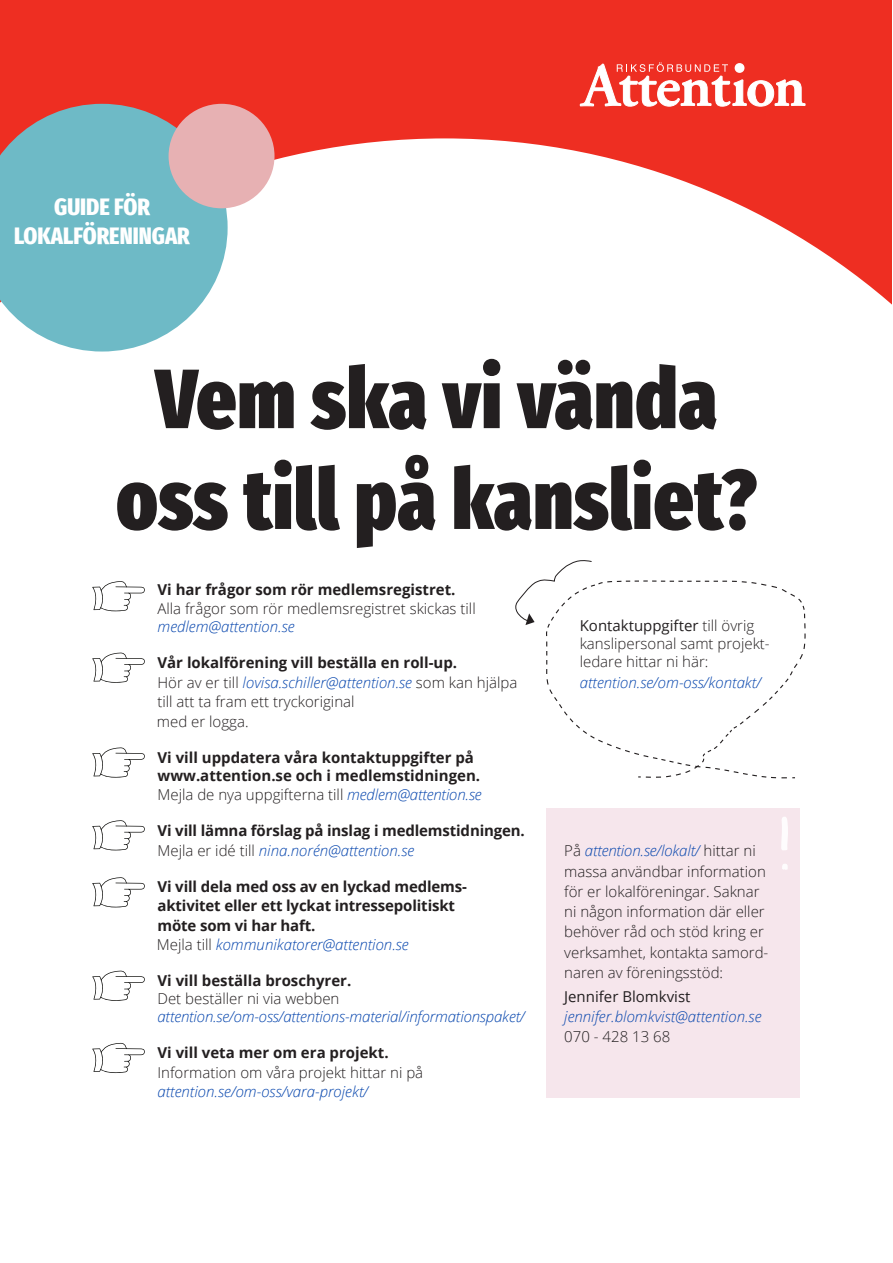
<style>
.page{position:relative;width:893px;height:1263px;background:#fff}
.page>*{position:absolute;margin:0;border:0;box-sizing:border-box;transform-origin:0 0}
.t1{font:900 extra-condensed 84px "Fira Sans";letter-spacing:.01em;color:#231f20}
.t2{font:800 extra-condensed 24px "Fira Sans";color:#fff}
.t3{font:300 15px/20.2px "Open Sans";color:#231f20}
.t4{font:700 15px/19.5px "Open Sans";color:#231f20}
.t5{font:italic 300 15px/18px "Open Sans";color:#0645ad}
.t6{font:15px "Open Sans";color:#231f20}
.s1{font-style:italic;color:#0645ad}
.s2{font-style:normal;color:#231f20}
.s3{font-weight:400}
</style>
<div class="page">
<div style="left:0;top:0;width:891px;height:1263px;background:#ee2e22"></div>
<div style="left:0;top:138px;width:892px;height:1125px;background:#fff"></div>
<svg style="left:0;top:104px;width:228px;height:247px;background:#81b9c3"></svg>
<div style="left:169px;top:104px;width:106px;height:104px;background:#e7b1b3;border-radius:50%"></div>
<svg style="left:580px;top:62px;width:226px;height:45px"></svg>
<svg style="left:92px;top:581px;width:53px;height:31px;background:#eaeaea"></svg>
<svg style="left:92px;top:652px;width:53px;height:32px;background:#eaeaea"></svg>
<svg style="left:92px;top:747px;width:53px;height:32px;background:#eaeaea"></svg>
<svg style="left:92px;top:820px;width:53px;height:31px;background:#eaeaea"></svg>
<svg style="left:92px;top:877px;width:53px;height:31px;background:#eaeaea"></svg>
<svg style="left:92px;top:970px;width:53px;height:32px;background:#eaeaea"></svg>
<svg style="left:92px;top:1043px;width:53px;height:31px;background:#eaeaea"></svg>
<div style="left:545px;top:580px;width:261px;height:199px;background:#fff"></div>
<div style="left:546px;top:809px;width:253px;height:289px;background:#f6e6ec"></div>
<svg style="left:781px;top:817px;width:7px;height:53px"></svg>
<div style="left:514px;top:558px;width:78px;height:71px;background:#fff"></div>
<p class="t2" style="left:54px;top:186px;width:97px">GUIDE FÖR</p>
<p class="t2" style="left:14px;top:215px;width:177px">LOKALFÖRENINGAR</p>
<p class="t1" style="left:156px;top:325px;width:563px">Vem ska vi vända</p>
<p class="t1" style="left:116px;top:426px;width:642px">oss till på kansliet?</p>
<p class="t4" style="left:157px;top:579px;width:300px">Vi har frågor som rör medlemsregistret.</p>
<p class="t3" style="left:157px;top:599px;width:320px;line-height:18px">Alla frågor som rör medlemsregistret skickas till <span class="s1">medlem@attention.se</span></p>
<p class="t4" style="left:157px;top:653px;width:301px">Vår lokalförening vill beställa en roll-up.</p>
<p class="t3" style="left:157px;top:672px;width:362px;line-height:19.5px">Hör av er till <span class="s1">lovisa.schiller@attention.se</span> som kan hjälpa till att ta fram ett tryckoriginal<br>med er logga.</p>
<p class="t4" style="left:158px;top:748px;width:324px;line-height:18px">Vi vill uppdatera våra kontaktuppgifter på www.attention.se och i medlemstidningen.</p>
<p class="t3" style="left:158px;top:784px;width:326px">Mejla de nya uppgifterna till <span class="s1">medlem@attention.se</span></p>
<p class="t4" style="left:158px;top:821px;width:369px">Vi vill lämna förslag på inslag i medlemstidningen.</p>
<p class="t5" style="left:158px;top:841px;width:258px"><span class="s2">Mejla er idé till</span> nina.norén@attention.se</p>
<p class="t4" style="left:157px;top:876px;width:311px">Vi vill dela med oss av en lyckad medlems&shy;aktivitet eller ett lyckat intressepolitiskt möte som vi har haft.</p>
<p class="t5" style="left:157px;top:935px;width:253px"><span class="s2">Mejla till</span> kommunikatorer@attention.se</p>
<p class="t4" style="left:157px;top:971px;width:195px">Vi vill beställa broschyrer.</p>
<p class="t5" style="left:157px;top:989px;width:369px"><span class="s2">Det beställer ni via webben </span>attention.se/om-oss/attentions-material/informationspaket/</p>
<p class="t4" style="left:157px;top:1043px;width:233px">Vi vill veta mer om era projekt.</p>
<p class="t3" style="left:157px;top:1062px;width:267px">Information om våra projekt hittar ni på</p>
<p class="t5" style="left:157px;top:1082px;width:212px">attention.se/om-oss/vara-projekt/</p>
<p class="t3" style="left:580px;top:616px;width:192px;line-height:18px"><span class="s3">Kontaktuppgifter</span> till övrig kanslipersonal samt projekt&shy;ledare hittar ni här:</p>
<p class="t5" style="left:580px;top:673px;width:183px">attention.se/om-oss/kontakt/</p>
<p class="t3" style="left:564px;top:840px;width:206px">På <span class="s1">attention.se/lokalt/</span> hittar ni massa användbar information för er lokalföreningar. Saknar ni någon information där eller behöver råd och stöd kring er verksamhet, kontakta samord&shy;naren av föreningsstöd:</p>
<p class="t6" style="left:564px;top:986px;width:128px">Jennifer Blomkvist</p>
<p class="t5" style="left:564px;top:1007px;width:199px">jennifer.blomkvist@attention.se</p>
<p class="t3" style="left:564px;top:1026px;width:108px">070 - 428 13 68</p>
</div>
